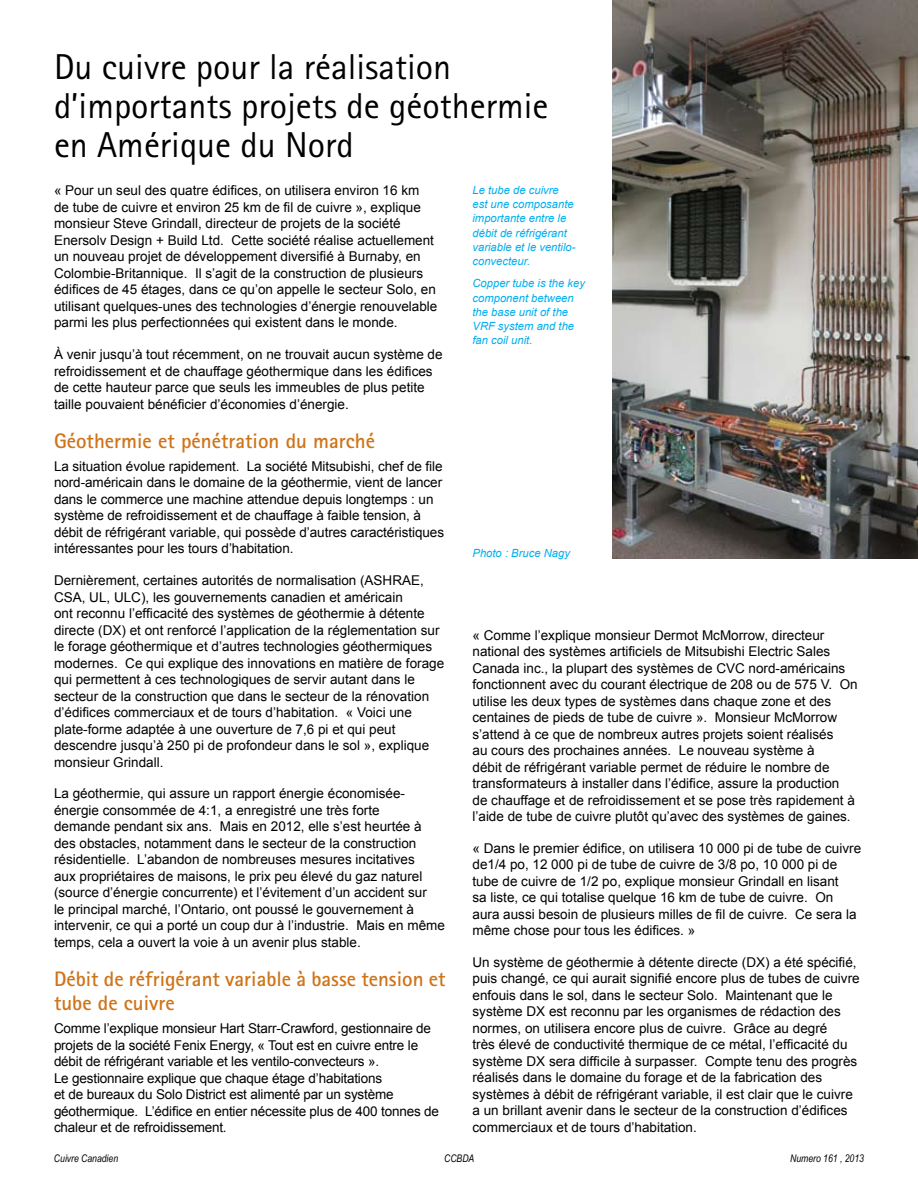
<style>
.page{position:relative;width:918px;height:1188px;background:#fff}
.page>*{position:absolute;margin:0;border:0;box-sizing:border-box;transform-origin:0 0}
.t1{font:36px/39px "Rotis Sans Serif Pro";color:#000}
.t2{font:700 21px/24px "Rotis Sans Serif Pro";color:#cf7419}
.t3{font:13.5px/16.5px "Arial";color:#000}
.t4{font:italic 11.25px/14.2px "Arial";color:#00aeef}
.t5{font:italic 10.5px "Arial Narrow";color:#000}
</style>
<div class="page">
<img style="left:612px;top:0;width:306px;height:559px">
<h1 class="t1" style="left:54px;top:48px;width:496px">Du cuivre pour la réalisation d’importants projets de géothermie en Amérique du Nord</h1>
<p class="t4" style="left:472px;top:183px;width:105px">Le tube de cuivre est une composante importante entre le débit de réfrigérant variable et le ventilo&shy;convecteur.</p>
<p class="t4" style="left:472px;top:277px;width:114px">Copper tube is the key component between the base unit of the<br>VRF system and the fan coil unit.</p>
<p class="t3" style="left:54px;top:183px;width:385px">« Pour un seul des quatre édifices, on utilisera environ 16 km de tube de cuivre et environ 25 km de fil de cuivre », explique monsieur Steve Grindall, directeur de projets de la société Enersolv Design + Build Ltd. Cette société réalise actuellement un nouveau projet de développement diversifié à Burnaby, en Colombie-Britannique. Il s’agit de la construction de plusieurs édifices de 45 étages, dans ce qu’on appelle le secteur Solo, en utilisant quelques-unes des technologies d’énergie renouvelable parmi les plus perfectionnées qui existent dans le monde.</p>
<p class="t3" style="left:54px;top:346px;width:390px">À venir jusqu’à tout récemment, on ne trouvait aucun système de refroidissement et de chauffage géothermique dans les édifices de cette hauteur parce que seuls les immeubles de plus petite taille pouvaient bénéficier d’économies d’énergie.</p>
<h2 class="t2" style="left:54px;top:428px;width:323px">Géothermie et pénétration du marché</h2>
<p class="t3" style="left:54px;top:458px;width:392px">La situation évolue rapidement. La société Mitsubishi, chef de file nord-américain dans le domaine de la géothermie, vient de lancer dans le commerce une machine attendue depuis longtemps : un système de refroidissement et de chauffage à faible tension, à débit de réfrigérant variable, qui possède d’autres caractéristiques intéressantes pour les tours d’habitation.</p>
<p class="t3" style="left:54px;top:572px;width:392px">Dernièrement, certaines autorités de normalisation (ASHRAE, CSA, UL, ULC), les gouvernements canadien et américain<br>ont reconnu l’efficacité des systèmes de géothermie à détente directe (DX) et ont renforcé l’application de la réglementation sur le forage géothermique et d’autres technologies géothermiques modernes. Ce qui explique des innovations en matière de forage qui permettent à ces technologiques de servir autant dans le secteur de la construction que dans le secteur de la rénovation d’édifices commerciaux et de tours d’habitation. « Voici une plate-forme adaptée à une ouverture de 7,6 pi et qui peut descendre jusqu’à 250 pi de profondeur dans le sol », explique monsieur Grindall.</p>
<p class="t3" style="left:54px;top:785px;width:392px">La géothermie, qui assure un rapport énergie économisée&shy;énergie consommée de 4:1, a enregistré une très forte<br>demande pendant six ans. Mais en 2012, elle s’est heurtée à des obstacles, notamment dans le secteur de la construction résidentielle. L’abandon de nombreuses mesures incitatives<br>aux propriétaires de maisons, le prix peu élevé du gaz naturel (source d’énergie concurrente) et l’évitement d’un accident sur<br>le principal marché, l’Ontario, ont poussé le gouvernement à intervenir, ce qui a porté un coup dur à l’industrie. Mais en même temps, cela a ouvert la voie à un avenir plus stable.</p>
<h2 class="t2" style="left:54px;top:966px;width:393px">Débit de réfrigérant variable à basse tension et tube de cuivre</h2>
<p class="t3" style="left:54px;top:1020px;width:386px">Comme l’explique monsieur Hart Starr-Crawford, gestionnaire de projets de la société Fenix Energy, « Tout est en cuivre entre le débit de réfrigérant variable et les ventilo-convecteurs ».<br>Le gestionnaire explique que chaque étage d’habitations<br>et de bureaux du Solo District est alimenté par un système géothermique. L’édifice en entier nécessite plus de 400 tonnes de chaleur et de refroidissement.</p>
<p class="t4" style="left:472px;top:546px;width:99px">Photo : Bruce Nagy</p>
<p class="t3" style="left:472px;top:627px;width:387px">« Comme l’explique monsieur Dermot McMorrow, directeur national des systèmes artificiels de Mitsubishi Electric Sales Canada inc., la plupart des systèmes de CVC nord-américains fonctionnent avec du courant électrique de 208 ou de 575 V. On utilise les deux types de systèmes dans chaque zone et des centaines de pieds de tube de cuivre ». Monsieur McMorrow s’attend à ce que de nombreux autres projets soient réalisés<br>au cours des prochaines années. Le nouveau système à<br>débit de réfrigérant variable permet de réduire le nombre de transformateurs à installer dans l’édifice, assure la production<br>de chauffage et de refroidissement et se pose très rapidement à l’aide de tube de cuivre plutôt qu’avec des systèmes de gaines.</p>
<p class="t3" style="left:472px;top:840px;width:390px">« Dans le premier édifice, on utilisera 10 000 pi de tube de cuivre de1/4 po, 12 000 pi de tube de cuivre de 3/8 po, 10 000 pi de tube de cuivre de 1/2 po, explique monsieur Grindall en lisant<br>sa liste, ce qui totalise quelque 16 km de tube de cuivre. On aura aussi besoin de plusieurs milles de fil de cuivre. Ce sera la même chose pour tous les édifices. »</p>
<p class="t3" style="left:472px;top:954px;width:389px">Un système de géothermie à détente directe (DX) a été spécifié, puis changé, ce qui aurait signifié encore plus de tubes de cuivre enfouis dans le sol, dans le secteur Solo. Maintenant que le système DX est reconnu par les organismes de rédaction des normes, on utilisera encore plus de cuivre. Grâce au degré<br>très élevé de conductivité thermique de ce métal, l’efficacité du système DX sera difficile à surpasser. Compte tenu des progrès réalisés dans le domaine du forage et de la fabrication des systèmes à débit de réfrigérant variable, il est clair que le cuivre a un brillant avenir dans le secteur de la construction d’édifices commerciaux et de tours d’habitation.</p>
<p class="t5" style="left:54px;top:1152px;width:66px">Cuivre Canadien</p>
<p class="t5" style="left:444px;top:1152px;width:32px">CCBDA</p>
<p class="t5" style="left:790px;top:1152px;width:75px">Numero 161 , 2013</p>
</div>
